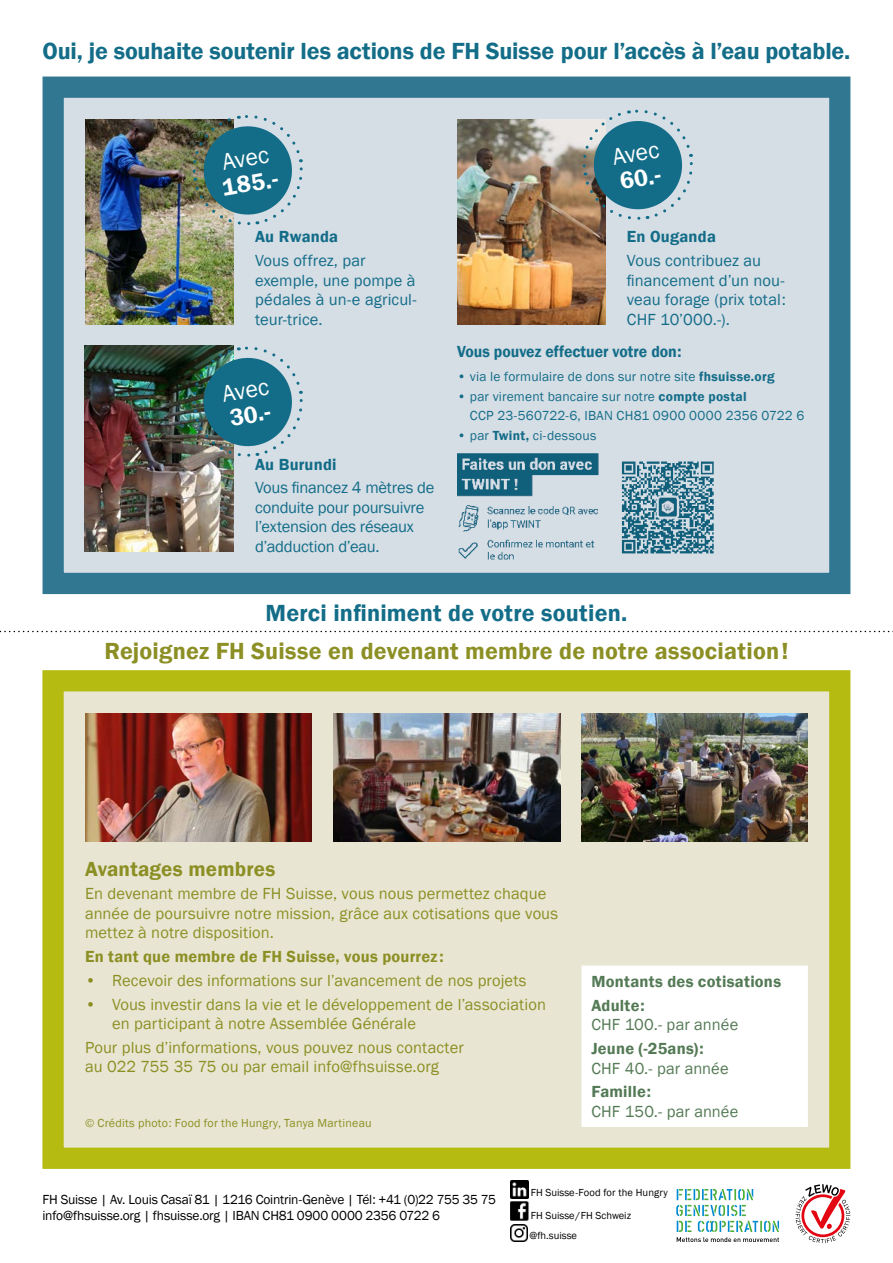
<style>
.page{position:relative;width:893px;height:1263px;background:#fff}
.page>*{position:absolute;margin:0;border:0;box-sizing:border-box;transform-origin:0 0}
.t1{font:600 24px "Franklin Gothic";letter-spacing:-.005em;color:#136d88}
.t2{font:600 24px "Franklin Gothic";letter-spacing:.01em;color:#8c8f24}
.t3{font:600 24px "Franklin Gothic";color:#fff}
.t4{font:24px "Franklin Gothic";color:#fff}
.t5{font:600 21px "Franklin Gothic";letter-spacing:.01em;color:#8c8f24}
.t6{font:16.5px/19.5px "Franklin Gothic";letter-spacing:.005em;color:#8c8f24}
.t7{font:16.5px/19.5px "Franklin Gothic";color:#136d88}
.t8{font:600 16.5px/23.7px "Franklin Gothic";letter-spacing:.015em;color:#547a55}
.t9{font:16.5px "Franklin Gothic";letter-spacing:.005em;color:#547a55}
.t10{font:600 16.5px "Franklin Gothic";letter-spacing:.01em;color:#8c8f24}
.t11{font:600 16.5px "Franklin Gothic";color:#136d88;scale:.96 1}
.t12{font:600 16.5px "Franklin Gothic";color:#136d88}
.t13{font:13.5px/19.5px "Franklin Gothic";letter-spacing:.015em;color:#136d88}
.t14{font:13.5px/16.2px "Franklin Gothic";letter-spacing:-.015em;color:#000}
.t15{font:12px "Franklin Gothic";letter-spacing:.02em;color:#8c8f24}
.t16{font:10.5px/20.5px "Franklin Gothic";color:#000}
.s1{font-weight:600}
</style>
<div class="page">
<svg style="left:795px;top:1184px;width:55px;height:59px"></svg>
<svg style="left:676px;top:1189px;width:103px;height:53px"></svg>
<img style="left:510px;top:1201px;width:18px;height:19px">
<img style="left:511px;top:1224px;width:17px;height:18px">
<img style="left:511px;top:1181px;width:17px;height:17px">
<div style="left:42px;top:670px;width:808px;height:499px;background:#e8e6d2;border:21px solid #b5bb11"></div>
<svg style="left:0;top:631px;width:893px;height:1px"></svg>
<div style="left:43px;top:77px;width:807px;height:517px;background:#d5dde5;border:21px solid #317792"></div>
<img style="left:457px;top:453px;width:257px;height:107px">
<img style="left:85px;top:119px;width:149px;height:206px">
<img style="left:457px;top:119px;width:149px;height:206px">
<img style="left:85px;top:346px;width:149px;height:205px">
<div style="left:582px;top:966px;width:225px;height:160px;background:#fff"></div>
<div style="left:581px;top:965px;width:227px;height:162px;border:2px solid #fff"></div>
<svg style="left:192px;top:115px;width:111px;height:111px"></svg>
<img style="left:192px;top:346px;width:111px;height:112px">
<svg style="left:582px;top:109px;width:111px;height:112px"></svg>
<img style="left:85px;top:713px;width:227px;height:129px">
<img style="left:333px;top:713px;width:227px;height:129px">
<img style="left:581px;top:713px;width:227px;height:129px">
<h1 class="t1" style="left:43px;top:37px;width:809px">Oui, je souhaite soutenir les actions de FH Suisse pour l’accès à l’eau potable.</h1>
<h1 class="t4" style="left:220px;top:148px;width:49px;rotate:-10deg">Avec</h1>
<h1 class="t3" style="left:220px;top:174px;width:58px;rotate:-10deg">185.-</h1>
<p class="t12" style="left:255px;top:227px;width:85px">Au Rwanda</p>
<p class="t7" style="left:255px;top:251px;width:163px">Vous offrez, par exemple, une pompe à pédales à un-e agricul&shy;teur-trice.</p>
<h1 class="t4" style="left:220px;top:379px;width:49px;rotate:-10deg">Avec</h1>
<h1 class="t3" style="left:227px;top:404px;width:42px;rotate:-10deg">30.-</h1>
<p class="t12" style="left:255px;top:454px;width:83px">Au Burundi</p>
<p class="t7" style="left:255px;top:478px;width:181px">Vous financez 4 mètres de conduite pour poursuivre l’extension des réseaux d’adduction d’eau.</p>
<h1 class="t4" style="left:610px;top:142px;width:49px;rotate:-10deg">Avec</h1>
<h1 class="t3" style="left:617px;top:167px;width:43px;rotate:-10deg">60.-</h1>
<p class="t12" style="left:627px;top:227px;width:91px">En Ouganda</p>
<p class="t7" style="left:627px;top:251px;width:161px">Vous contribuez au financement d’un nou&shy;veau forage (prix total:<br>CHF 10’000.-).</p>
<p class="t11" style="left:457px;top:342px;width:235px">Vous pouvez effectuer votre don:</p>
<p class="t13" style="left:457px;top:367px;width:319px">• via le formulaire de dons sur notre site <span class="s1">fhsuisse.org</span></p>
<p class="t13" style="left:470px;top:387px;width:336px;text-indent:-13px">• par virement bancaire sur notre <span class="s1">compte postal<br></span>CCP 23-560722-6, IBAN CH81 0900 0000 2356 0722 6</p>
<p class="t13" style="left:457px;top:426px;width:141px">• par <span class="s1">Twint,</span> ci-dessous</p>
<h1 class="t1" style="left:266px;top:598px;width:363px">Merci infiniment de votre soutien.</h1>
<h1 class="t2" style="left:104px;top:636px;width:686px">Rejoignez FH Suisse en devenant membre de notre association!</h1>
<p class="t5" style="left:85px;top:856px;width:192px">Avantages membres</p>
<p class="t6" style="left:85px;top:884px;width:475px">En devenant membre de FH Suisse, vous nous permettez chaque année de poursuivre notre mission, grâce aux cotisations que vous mettez à notre disposition.</p>
<p class="t10" style="left:85px;top:946px;width:360px">En tant que membre de FH Suisse, vous pourrez :</p>
<p class="t6" style="left:85px;top:971px;width:443px">• Recevoir des informations sur l’avancement de nos projets</p>
<p class="t6" style="left:112px;top:995px;width:435px;text-indent:-27px">• Vous investir dans la vie et le développement de l’association en participant à notre Assemblée Générale</p>
<p class="t6" style="left:85px;top:1038px;width:380px">Pour plus d’informations, vous pouvez nous contacter au 022 755 35 75 ou par email info@fhsuisse.org</p>
<p class="t15" style="left:85px;top:1115px;width:288px">© Crédits photo: Food for the Hungry, Tanya Martineau</p>
<p class="t8" style="left:591px;top:970px;width:191px">Montants des cotisations<br>Adulte:</p>
<p class="t9" style="left:591px;top:1015px;width:148px">CHF 100.- par année</p>
<p class="t8" style="left:591px;top:1037px;width:114px">Jeune (-25ans):</p>
<p class="t9" style="left:591px;top:1058px;width:139px">CHF 40.- par année</p>
<p class="t8" style="left:591px;top:1080px;width:61px">Famille:</p>
<p class="t9" style="left:591px;top:1101px;width:148px">CHF 150.- par année</p>
<p class="t14" style="left:43px;top:1192px;width:455px">FH Suisse | Av. Louis Casaï 81 | 1216 Cointrin-Genève | Tél: +41 (0)22 755 35 75 info@fhsuisse.org | fhsuisse.org | IBAN CH81 0900 0000 2356 0722 6</p>
<p class="t16" style="left:531px;top:1183px;width:138px">FH Suisse-Food for the Hungry</p>
<p class="t16" style="left:530px;top:1205px;width:103px">FH Suisse/FH Schweiz @fh.suisse</p>
</div>
